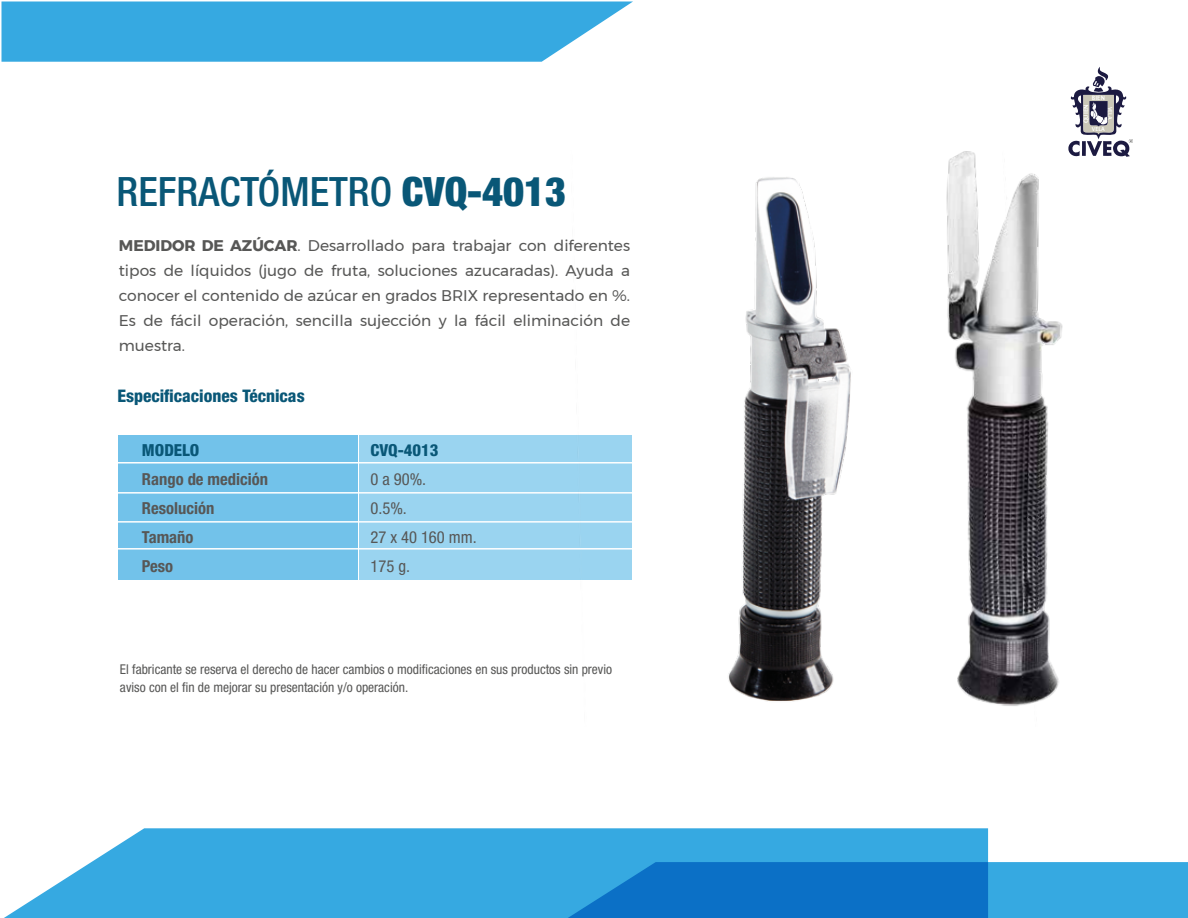
<style>
.page{position:relative;width:1188px;height:918px;background:#fff}
.page>*{position:absolute;margin:0;border:0;box-sizing:border-box;transform-origin:0 0}
.t1{font:500 condensed 40.5px "Helvetica Neue LT Std";color:#095777}
.t2{font:800 condensed 17.4px "Helvetica Neue LT Std";color:#095777}
.t3{font:700 condensed 16.65px/29px "Helvetica Neue LT Std";color:#575756}
.t4{font:condensed 16.65px/29px "Helvetica Neue LT Std";color:#575756}
.t5{font:800 condensed 16.65px "Helvetica Neue LT Std";color:#095777}
.t6{font:15.45px/25px "Montserrat";color:#575756;text-align:justify}
.t7{font:condensed 13.5px/18px "Helvetica Neue LT Std";color:#575756}
.t8{font:700 6px "Lucida Grande";color:#fff}
.t9{font:700 6px "Lucida Grande";color:#fff;scale:.93 1}
.t10{font:700 5.55px "Lucida Grande";color:#fff;scale:.9 1}
.s1{font-weight:900}
.s2{font-weight:700}
</style>
<div class="page">
<div style="left:118px;top:436px;width:240px;height:144px;background:#72c2ea"></div>
<div style="left:360px;top:436px;width:272px;height:144px;background:#9ad4f0"></div>
<svg style="left:1070px;top:67px;width:57px;height:51px"></svg>
<div style="left:988px;top:862px;width:200px;height:56px;background:#36a9e1"></div>
<svg style="left:4px;top:828px;width:984px;height:90px;background:#3aa1dc"></svg>
<svg style="left:2px;top:2px;width:630px;height:60px;background:#43aee3"></svg>
<hr style="left:116px;top:462px;width:517px;height:2px;background:#fff">
<hr style="left:116px;top:492px;width:517px;height:2px;background:#fff">
<hr style="left:116px;top:521px;width:517px;height:2px;background:#fff">
<hr style="left:116px;top:548px;width:517px;height:2px;background:#fff">
<img style="left:728px;top:118px;width:405px;height:588px">
<h1 class="t1" style="left:117px;top:168px;width:451px">REFRACTÓMETRO <span class="s1">CVQ-4013</span></h1>
<p class="t6" style="left:119px;top:233px;width:513px"><span class="s2">MEDIDOR DE AZÚCAR</span>. Desarrollado para trabajar con diferentes tipos de líquidos (jugo de fruta, soluciones azucaradas). Ayuda a conocer el contenido de azúcar en grados BRIX representado en %.<br>Es de fácil operación, sencilla sujección y la fácil eliminación de muestra.</p>
<p class="t2" style="left:117px;top:385px;width:189px">Especificaciones Técnicas</p>
<p class="t5" style="left:142px;top:440px;width:59px">MODELO</p>
<p class="t3" style="left:142px;top:464px;width:128px">Rango de medición<br>Resolución<br>Tamaño<br>Peso</p>
<p class="t5" style="left:371px;top:440px;width:69px">CVQ-4013</p>
<p class="t4" style="left:371px;top:465px;width:108px">0 a 90%.<br>0.5%.<br>27 x 40 160 mm.<br>175 g.</p>
<p class="t7" style="left:120px;top:660px;width:494px">El fabricante se reserva el derecho de hacer cambios o modificaciones en sus productos sin previo aviso con el fin de mejorar su presentación y/o operación.</p>
<p class="t9" style="left:1092px;top:94px;width:15px">BIEN</p>
<p class="t8" style="left:1082px;top:123px;width:20px;rotate:-90deg">QUIEN</p>
<p class="t10" style="left:1114px;top:107px;width:16px;rotate:90deg">VELA</p>
<p class="t10" style="left:1092px;top:125px;width:16px">VELA</p>
</div>
